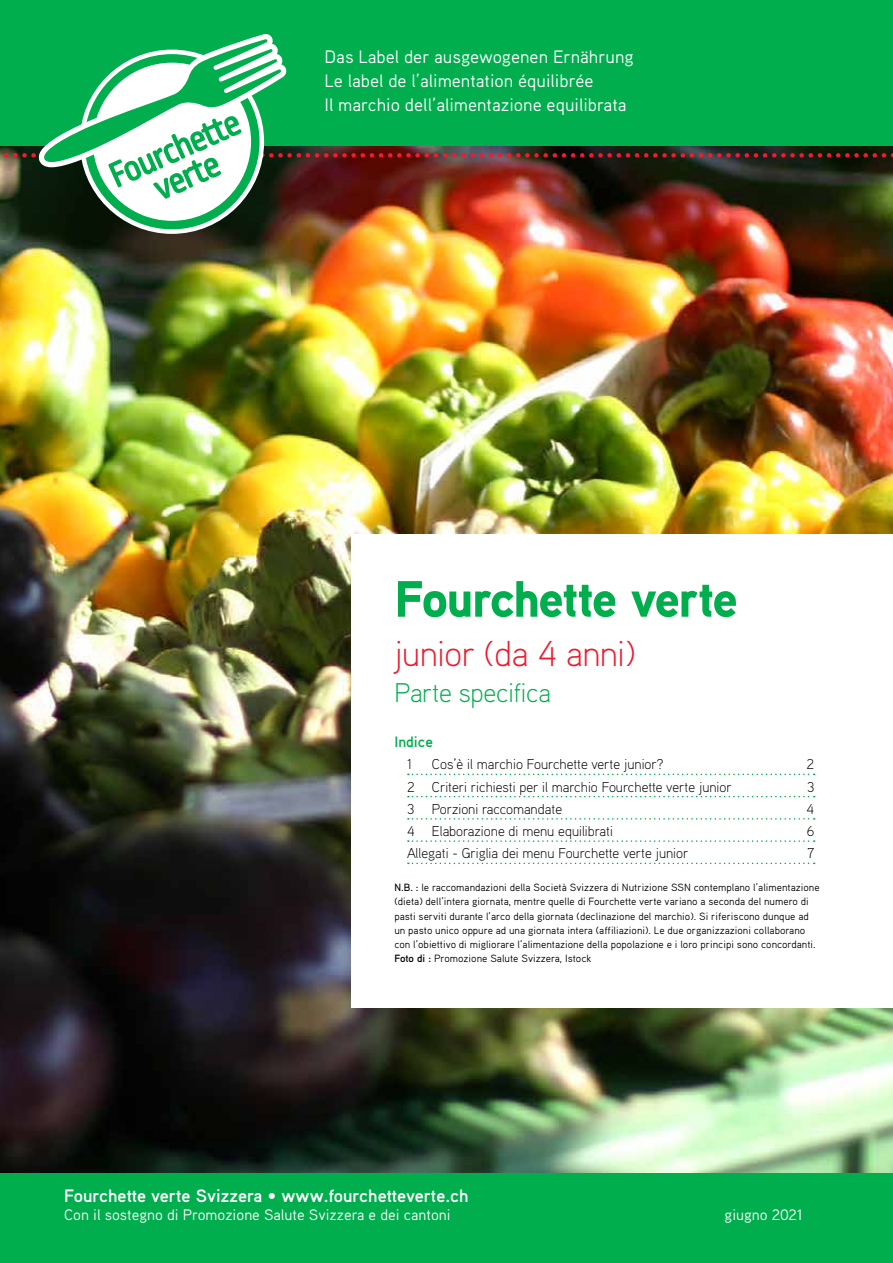
<style>
.page{position:relative;width:893px;height:1263px;background:#fff}
.page>*{position:absolute;margin:0;border:0;box-sizing:border-box;transform-origin:0 0}
.t1{font:900 51px "Aaux Pro OT";letter-spacing:-.035em;color:#00ae4d}
.t2{font:300 36px "Aaux Pro OT";letter-spacing:-.01em;color:#ed1c2f}
.t3{font:300 27px "Aaux Pro OT";letter-spacing:-.01em;color:#00ae4d}
.t4{font:18px/24px "Aaux Pro OT";color:#fff}
.t5{font:700 18px "Aaux Pro OT";color:#fff}
.t6{font:15.15px "Aaux Pro OT";color:#fff}
.t7{font:700 15px "Aaux Pro OT";color:#00ae4d}
.t8{font:300 14.25px "Aaux Pro OT";color:#000}
.t9{font:10.5px/14.2px "Aaux Pro OT";color:#000}
.s1{font-weight:500}
.s2{font-weight:700}
</style>
<div class="page">
<img style="left:0;top:229px;width:893px;height:945px">
<div style="left:352px;top:535px;width:541px;height:473px;background:#fff"></div>
<svg style="left:408px;top:774px;width:407px;height:1px"></svg>
<svg style="left:408px;top:796px;width:407px;height:1px"></svg>
<svg style="left:408px;top:818px;width:407px;height:2px"></svg>
<svg style="left:408px;top:840px;width:407px;height:2px"></svg>
<svg style="left:408px;top:863px;width:407px;height:1px"></svg>
<div style="left:0;top:1174px;width:893px;height:89px;background:#00ae4d"></div>
<div style="left:0;top:0;width:893px;height:145px;background:#00ae4d"></div>
<img style="left:0;top:34px;width:893px;height:195px">
<h3 class="t4" style="left:325px;top:44px;width:311px">Das Label der ausgewogenen Ernährung<br>Le label de l’alimentation équilibrée<br>Il marchio dell’alimentazione equilibrata</h3>
<h1 class="t1" style="left:394px;top:566px;width:345px">Fourchette verte</h1>
<h2 class="t2" style="left:394px;top:631px;width:243px">junior (da 4 anni)</h2>
<h3 class="t3" style="left:394px;top:676px;width:158px">Parte specifica</h3>
<h3 class="t7" style="left:394px;top:732px;width:40px">Indice</h3>
<h3 class="t8" style="left:407px;top:755px;width:7px">1</h3>
<h3 class="t8" style="left:432px;top:755px;width:233px">Cos’è il marchio Fourchette verte junior?</h3>
<h3 class="t8" style="left:807px;top:755px;width:9px">2</h3>
<h3 class="t8" style="left:407px;top:778px;width:326px">2 Criteri richiesti per il marchio Fourchette verte junior</h3>
<h3 class="t8" style="left:807px;top:778px;width:9px">3</h3>
<h3 class="t8" style="left:407px;top:800px;width:157px">3 Porzioni raccomandate</h3>
<h3 class="t8" style="left:807px;top:800px;width:9px">4</h3>
<h3 class="t8" style="left:407px;top:822px;width:207px">4 Elaborazione di menu equilibrati</h3>
<h3 class="t8" style="left:807px;top:822px;width:9px">6</h3>
<h3 class="t8" style="left:407px;top:844px;width:283px">Allegati - Griglia dei menu Fourchette verte junior</h3>
<h3 class="t8" style="left:807px;top:844px;width:8px">7</h3>
<p class="t9" style="left:394px;top:880px;width:427px"><span class="s1">N.B. :</span> le raccomandazioni della Società Svizzera di Nutrizione SSN contemplano l’alimentazione (dieta) dell’intera giornata, mentre quelle di Fourchette verte variano a seconda del numero di pasti serviti durante l’arco della giornata (declinazione del marchio). Si riferiscono dunque ad un pasto unico oppure ad una giornata intera (affiliazioni). Le due organizzazioni collaborano con l’obiettivo di migliorare l’alimentazione della popolazione e i loro principi sono concordanti.<br><span class="s2">Foto di :</span> Promozione Salute Svizzera, Istock</p>
<h3 class="t5" style="left:64px;top:1184px;width:406px">Fourchette verte Svizzera • www.fourchetteverte.ch</h3>
<h3 class="t6" style="left:64px;top:1205px;width:388px">Con il sostegno di Promozione Salute Svizzera e dei cantoni</h3>
<h3 class="t6" style="left:725px;top:1205px;width:80px">giugno 2021</h3>
</div>
